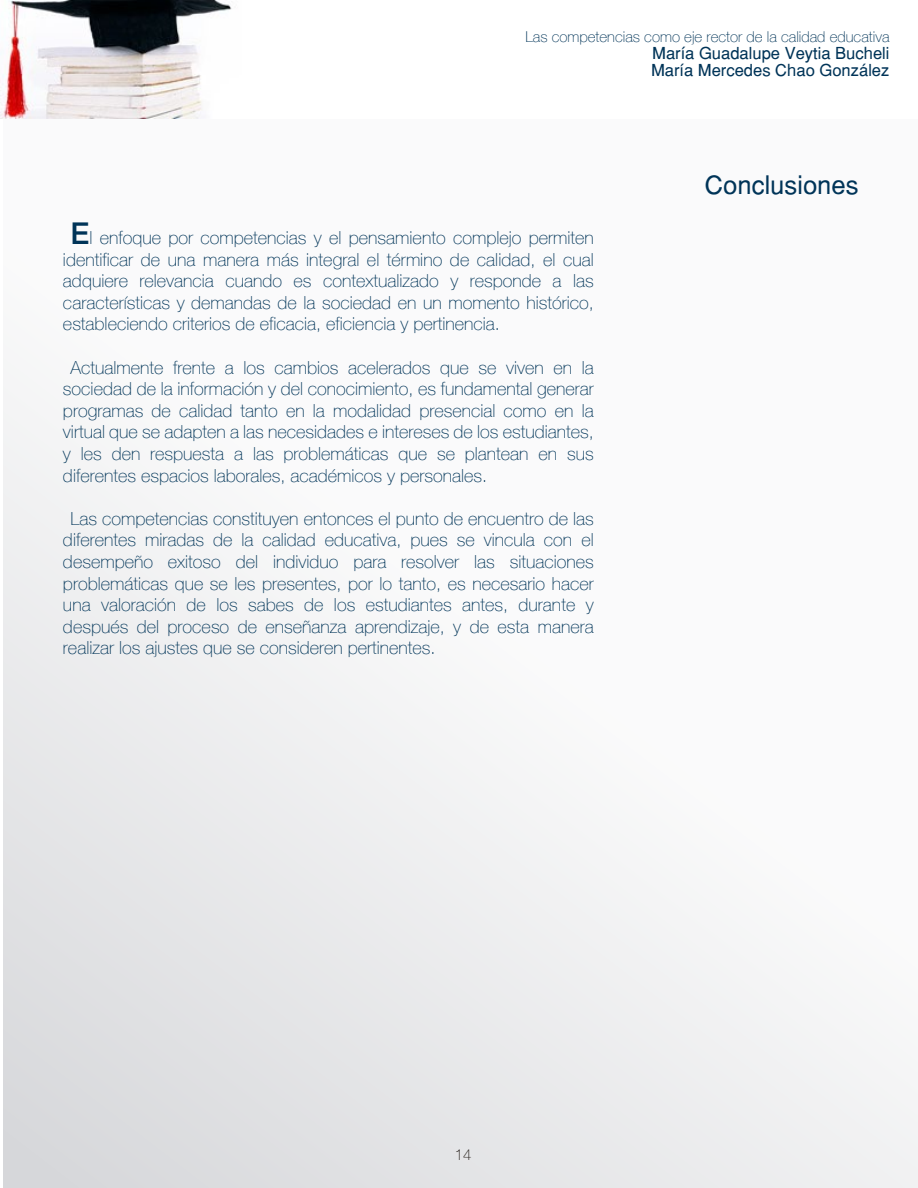
<style>
.page{position:relative;width:918px;height:1188px;background:#fff}
.page>*{position:absolute;margin:0;border:0;box-sizing:border-box;transform-origin:0 0}
.t1{font:25.5px "Helvetica";color:#003458}
.t2{font:100 18px/21.6px "Helve Nue";color:#003458;text-align:justify}
.t3{font:16.5px/16.5px "Helvetica";color:#003458}
.t4{font:100 15px "Helve Nue";color:#003458}
.t5{font:100 15px "Helve Nue";color:#1f1813}
.s1{font-family:"Helvetica 65";font-weight:500;font-size:30px}
</style>
<div class="page">
<div style="left:3px;top:0;width:915px;height:1188px;background:linear-gradient(to bottom,#fff,#e7e7e9)"></div>
<img style="left:0;top:0;width:918px;height:118px">
<p class="t4" style="left:525px;top:27px;width:366px">Las competencias como eje rector de la calidad educativa</p>
<p class="t3" style="left:651px;top:45px;width:240px">María Guadalupe Veytia Bucheli<br>María Mercedes Chao González</p>
<p class="t2" style="left:63px;top:226px;width:532px;text-indent:8px"><span class="s1">E</span>l enfoque por competencias y el pensamiento complejo permiten identificar de una manera más integral el término de calidad, el cual adquiere relevancia cuando es contextualizado y responde a las características y demandas de la sociedad en un momento histórico, estableciendo criterios de eficacia, eficiencia y pertinencia.</p>
<p class="t2" style="left:63px;top:356px;width:532px;text-indent:8px">Actualmente frente a los cambios acelerados que se viven en la sociedad de la información y del conocimiento, es fundamental generar programas de calidad tanto en la modalidad presencial como en la virtual que se adapten a las necesidades e intereses de los estudiantes, y les den respuesta a las problemáticas que se plantean en sus diferentes espacios laborales, académicos y personales.</p>
<p class="t2" style="left:63px;top:507px;width:532px;text-indent:8px">Las competencias constituyen entonces el punto de encuentro de las diferentes miradas de la calidad educativa, pues se vincula con el desempeño exitoso del individuo para resolver las situaciones problemáticas que se les presentes, por lo tanto, es necesario hacer una valoración de los sabes de los estudiantes antes, durante y después del proceso de enseñanza aprendizaje, y de esta manera realizar los ajustes que se consideren pertinentes.</p>
<h1 class="t1" style="left:705px;top:169px;width:155px">Conclusiones</h1>
<p class="t5" style="left:455px;top:1146px;width:18px">14</p>
</div>
